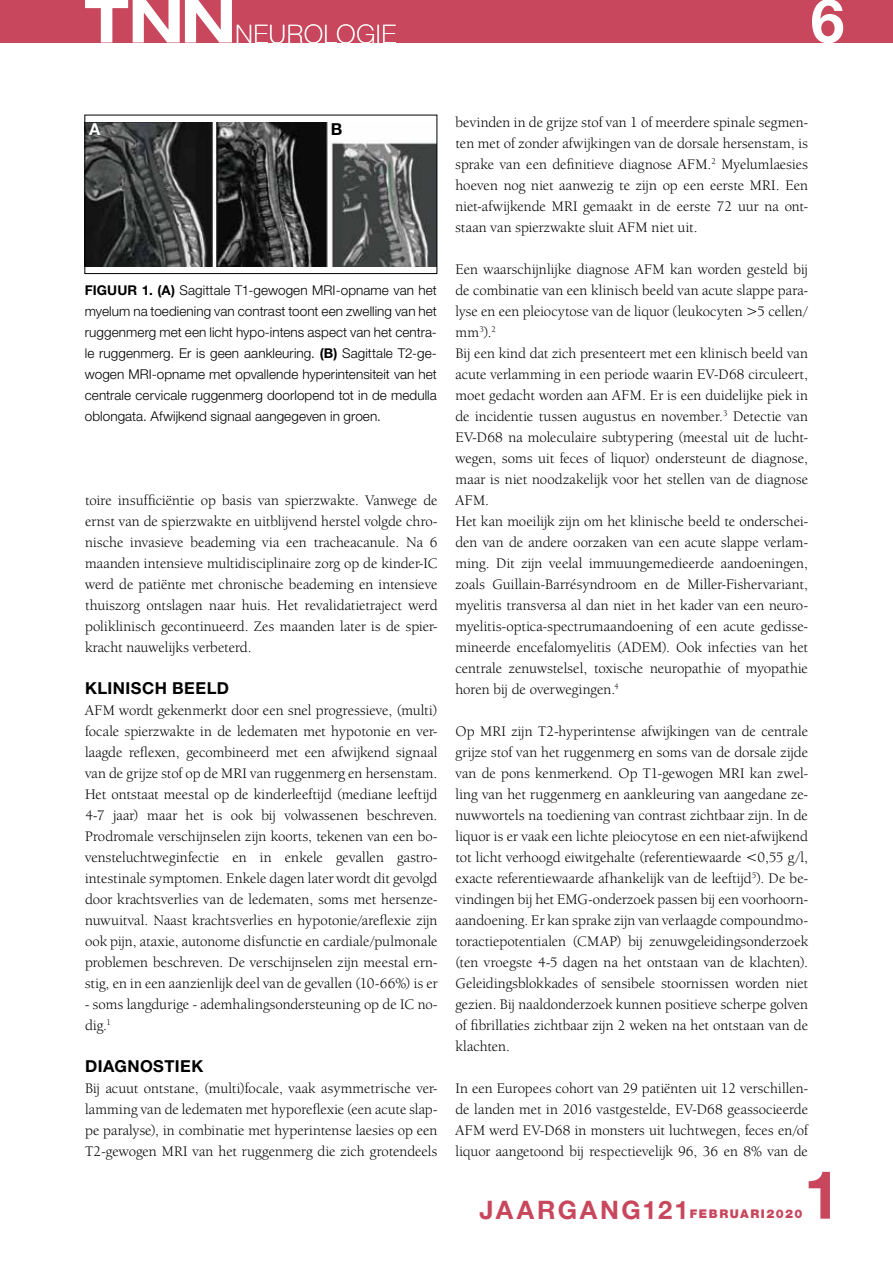
<style>
.page{position:relative;width:893px;height:1263px;background:#fff}
.page>*{position:absolute;margin:0;border:0;box-sizing:border-box;transform-origin:0 0}
.t1{font:700 66.9px "Helvetica Neue LT Std";color:#c8475c}
.t2{font:700 60.75px "Helvetica Neue LT Std";color:#fff}
.t3{font:100 25.5px "Helvetica Neue LT Std";letter-spacing:.04em;color:#fff}
.t4{font:700 16.5px "Helvetica Neue LT Std";letter-spacing:.025em;color:#000}
.t5{font:700 16.5px "Helvetica Neue LT Std";color:#fff}
.t6{font:15px/21px "Berkeley Oldstyle IT Cby BT";letter-spacing:.005em;color:#000;text-align:justify}
.t7{font:300 13.5px/21px "Helvetica Neue LT Std";letter-spacing:.005em;color:#000;text-align:justify}
.t8{font:900 12px "Helvetica Neue LT Std";letter-spacing:.12em;color:#c8475c}
.s1{font-weight:700}
.s2{font-weight:700;font-size:25.5px}
</style>
<div class="page">
<div style="left:0;top:0;width:893px;height:43px;background:#c8475c"></div>
<svg style="left:85px;top:0;width:147px;height:43px"></svg>
<img style="left:87px;top:122px;width:348px;height:144px">
<div style="left:85px;top:115px;width:352px;height:159px;border:1px solid #000"></div>
<h3 class="t3" style="left:235px;top:19px;width:162px">NEUROLOGIE</h3>
<h2 class="t2" style="left:811px;top:-17px;width:35px">6</h2>
<p class="t5" style="left:89px;top:119px;width:13px">A</p>
<p class="t4" style="left:331px;top:119px;width:13px">B</p>
<p class="t7" style="left:85px;top:279px;width:354px"><span class="s1">FIGUUR 1. (A)</span> Sagittale T1-gewogen MRI-opname van het myelum na toediening van contrast toont een zwelling van het ruggenmerg met een licht hypo-intens aspect van het centra&shy;le ruggenmerg. Er is geen aankleuring. <span class="s1">(B)</span> Sagittale T2-ge&shy;wogen MRI-opname met opvallende hyperintensiteit van het centrale cervicale ruggenmerg doorlopend tot in de medulla oblongata. Afwijkend signaal aangegeven in groen.</p>
<p class="t6" style="left:85px;top:489px;width:354px">toire insufficiëntie op basis van spierzwakte. Vanwege de ernst van de spierzwakte en uitblijvend herstel volgde chro&shy;nische invasieve beademing via een tracheacanule. Na 6 maanden intensieve multidisciplinaire zorg op de kinder-IC werd de patiënte met chronische beademing en intensieve thuiszorg ontslagen naar huis. Het revalidatietraject werd poliklinisch gecontinueerd. Zes maanden later is de spier&shy;kracht nauwelijks verbeterd.</p>
<p class="t4" style="left:85px;top:677px;width:145px">KLINISCH BEELD</p>
<p class="t6" style="left:85px;top:699px;width:354px">AFM wordt gekenmerkt door een snel progressieve, (multi) focale spierzwakte in de ledematen met hypotonie en ver&shy;laagde reflexen, gecombineerd met een afwijkend signaal van de grijze stof op de MRI van ruggenmerg en hersenstam.<br>Het ontstaat meestal op de kinderleeftijd (mediane leeftijd 4-7 jaar) maar het is ook bij volwassenen beschreven.<br>Prodromale verschijnselen zijn koorts, tekenen van een bo&shy;vensteluchtweginfectie en in enkele gevallen gastro&shy;intestinale symptomen. Enkele dagen later wordt dit gevolgd door krachtsverlies van de ledematen, soms met hersenze&shy;nuwuitval. Naast krachtsverlies en hypotonie/areflexie zijn ook pijn, ataxie, autonome disfunctie en cardiale/pulmonale problemen beschreven. De verschijnselen zijn meestal ern&shy;stig, en in een aanzienlijk deel van de gevallen (10-66%) is er</p>
<p class="t6" style="left:85px;top:993px;width:354px">- soms langdurige - ademhalingsondersteuning op de IC no&shy;dig.<sup>1</sup></p>
<p class="t4" style="left:85px;top:1055px;width:120px">DIAGNOSTIEK</p>
<p class="t6" style="left:85px;top:1077px;width:354px">Bij acuut ontstane, (multi)focale, vaak asymmetrische ver&shy;lamming van de ledematen met hyporeflexie (een acute slap&shy;pe paralyse), in combinatie met hyperintense laesies op een T2-gewogen MRI van het ruggenmerg die zich grotendeels</p>
<p class="t6" style="left:455px;top:111px;width:354px">bevinden in de grijze stof van 1 of meerdere spinale segmen&shy;ten met of zonder afwijkingen van de dorsale hersenstam, is sprake van een definitieve diagnose AFM.<sup>2</sup> Myelumlaesies hoeven nog niet aanwezig te zijn op een eerste MRI. Een niet-afwijkende MRI gemaakt in de eerste 72 uur na ont&shy;staan van spierzwakte sluit AFM niet uit.</p>
<p class="t6" style="left:455px;top:258px;width:354px;text-align:left">Een waarschijnlijke diagnose AFM kan worden gesteld bij de combinatie van een klinisch beeld van acute slappe para&shy;lyse en een pleiocytose van de liquor (leukocyten &gt;5 cellen/ mm<sup>3</sup>).<sup>2<br></sup>Bij een kind dat zich presenteert met een klinisch beeld van acute verlamming in een periode waarin EV-D68 circuleert, moet gedacht worden aan AFM. Er is een duidelijke piek in de incidentie tussen augustus en november.<sup>3</sup> Detectie van EV-D68 na moleculaire subtypering (meestal uit de lucht&shy;wegen, soms uit feces of liquor) ondersteunt de diagnose, maar is niet noodzakelijk voor het stellen van de diagnose AFM.<br>Het kan moeilijk zijn om het klinische beeld te onderschei&shy;den van de andere oorzaken van een acute slappe verlam&shy;ming. Dit zijn veelal immuungemedieerde aandoeningen, zoals Guillain-Barrésyndroom en de Miller-Fishervariant, myelitis transversa al dan niet in het kader van een neuro&shy;myelitis-optica-spectrumaandoening of een acute gedisse&shy;mineerde encefalomyelitis (ADEM). Ook infecties van het centrale zenuwstelsel, toxische neuropathie of myopathie horen bij de overwegingen.<sup>4</sup></p>
<p class="t6" style="left:455px;top:720px;width:354px">Op MRI zijn T2-hyperintense afwijkingen van de centrale grijze stof van het ruggenmerg en soms van de dorsale zijde van de pons kenmerkend. Op T1-gewogen MRI kan zwel&shy;ling van het ruggenmerg en aankleuring van aangedane ze&shy;nuwwortels na toediening van contrast zichtbaar zijn. In de liquor is er vaak een lichte pleiocytose en een niet-afwijkend tot licht verhoogd eiwitgehalte (referentiewaarde &lt;0,55 g/l, exacte referentiewaarde afhankelijk van de leeftijd<sup>5</sup>). De be&shy;vindingen bij het EMG-onderzoek passen bij een voorhoorn&shy;aandoening. Er kan sprake zijn van verlaagde compoundmo&shy;toractiepotentialen (CMAP) bij zenuwgeleidingsonderzoek (ten vroegste 4-5 dagen na het ontstaan van de klachten).<br>Geleidingsblokkades of sensibele stoornissen worden niet gezien. Bij naaldonderzoek kunnen positieve scherpe golven of fibrillaties zichtbaar zijn 2 weken na het ontstaan van de klachten.</p>
<p class="t6" style="left:455px;top:1077px;width:354px">In een Europees cohort van 29 patiënten uit 12 verschillen&shy;de landen met in 2016 vastgestelde, EV-D68 geassocieerde AFM werd EV-D68 in monsters uit luchtwegen, feces en/of liquor aangetoond bij respectievelijk 96, 36 en 8% van de</p>
<h1 class="t1" style="left:804px;top:1153px;width:39px">1</h1>
<p class="t8" style="left:479px;top:1206px;width:325px"><span class="s2">JAARGANG121</span>FEBRUARI2020</p>
</div>
